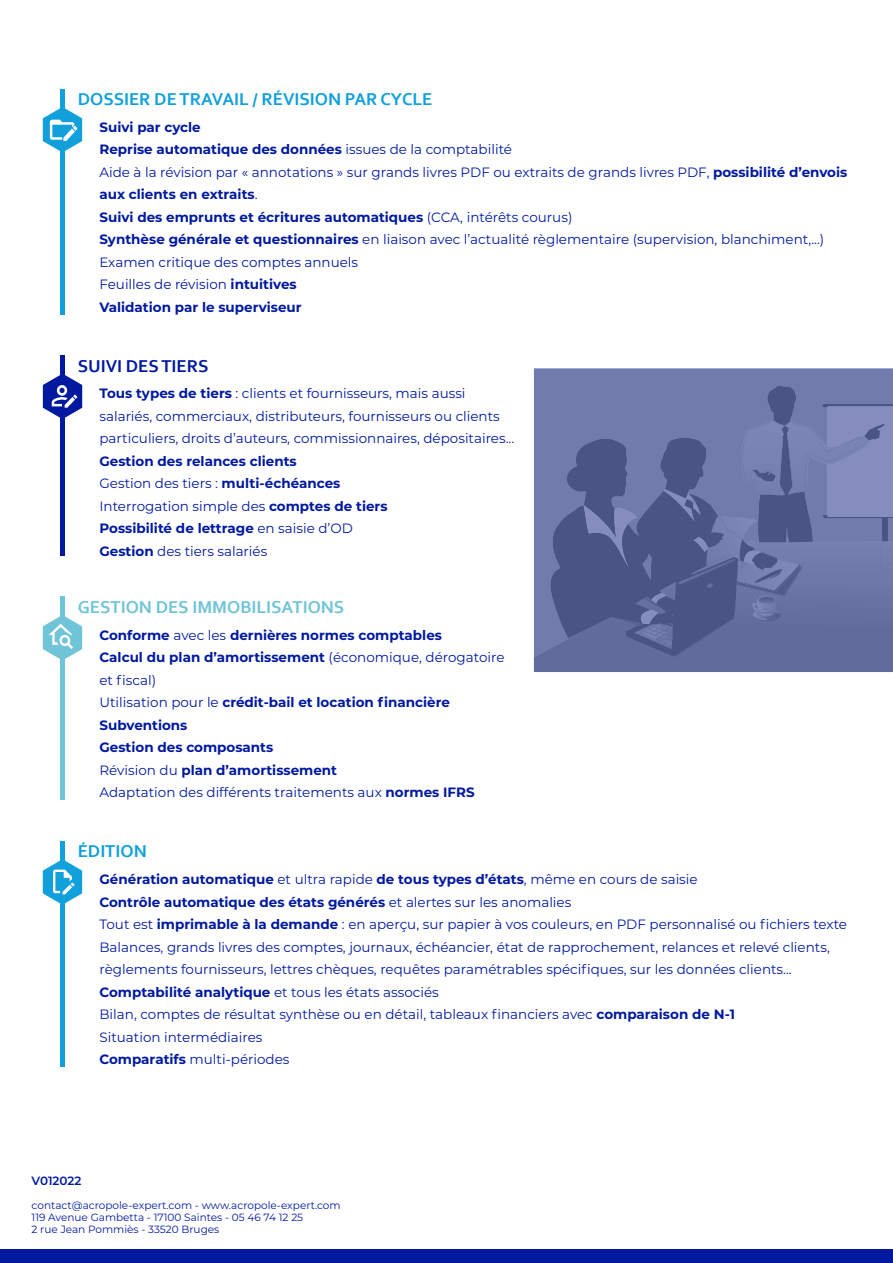
<style>
.page{position:relative;width:893px;height:1263px;background:#fff}
.page>*{position:absolute;margin:0;border:0;box-sizing:border-box;transform-origin:0 0}
.t1{font:700 18px "Corbel";color:#10a0db}
.t2{font:700 18px "Corbel";color:#70c4d7}
.t3{font:700 18px "Corbel";color:#00199f}
.t4{font:13.5px/22.5px "Montserrat";color:#00199f}
.t5{font:700 13.5px/22.5px "Montserrat";color:#00199f}
.t6{font:600 12px "Montserrat";letter-spacing:-.005em;color:#00199f}
.t7{font:10.5px/12px "Montserrat";color:#00199f}
.s1{font-weight:700}
.s2{font-weight:400}
</style>
<div class="page">
<div style="left:60px;top:89px;width:5px;height:225px;background:#10a0db"></div>
<svg style="left:43px;top:108px;width:39px;height:43px"></svg>
<div style="left:60px;top:841px;width:5px;height:226px;background:#10a0db"></div>
<div style="left:60px;top:597px;width:5px;height:203px;background:#70c4d7"></div>
<div style="left:60px;top:355px;width:5px;height:201px;background:#00199f"></div>
<svg style="left:43px;top:375px;width:39px;height:43px"></svg>
<svg style="left:43px;top:616px;width:39px;height:43px"></svg>
<svg style="left:43px;top:860px;width:39px;height:44px"></svg>
<div style="left:0;top:1249px;width:893px;height:14px;background:#00199f"></div>
<svg style="left:534px;top:369px;width:359px;height:303px"></svg>
<h1 class="t1" style="left:78px;top:88px;width:356px">DOSSIER DE TRAVAIL / RÉVISION PAR CYCLE</h1>
<p class="t4" style="left:99px;top:115px;width:749px"><span class="s1">Suivi par cycle<br>Reprise automatique des données</span> issues de la comptabilité<br>Aide à la révision par « annotations » sur grands livres PDF ou extraits de grands livres PDF, <span class="s1">possibilité d’envois aux clients en extraits</span>.<br><span class="s1">Suivi des emprunts et écritures automatiques</span> (CCA, intérêts courus)<br><span class="s1">Synthèse générale et questionnaires</span> en liaison avec l’actualité règlementaire (supervision, blanchiment,...)<br>Examen critique des comptes annuels<br>Feuilles de révision <span class="s1">intuitives<br>Validation par le superviseur</span></p>
<h1 class="t3" style="left:78px;top:354px;width:132px">SUIVI DES TIERS</h1>
<p class="t4" style="left:100px;top:382px;width:416px"><span class="s1">Tous types de tiers</span> : clients et fournisseurs, mais aussi salariés, commerciaux, distributeurs, fournisseurs ou clients particuliers, droits d’auteurs, commissionnaires, dépositaires...</p>
<p class="t5" style="left:100px;top:449px;width:290px">Gestion des relances clients<br><span class="s2">Gestion des tiers :</span> multi-échéances <span class="s2">Interrogation simple des</span> comptes de tiers Possibilité de lettrage <span class="s2">en saisie d’OD </span>Gestion <span class="s2">des tiers salariés</span></p>
<h1 class="t2" style="left:78px;top:596px;width:268px">GESTION DES IMMOBILISATIONS</h1>
<p class="t5" style="left:99px;top:623px;width:406px">Conforme <span class="s2">avec les</span> dernières normes comptables<br>Calcul du plan d’amortissement <span class="s2">(économique, dérogatoire et fiscal)<br>Utilisation pour le</span> crédit-bail et location financière Subventions<br>Gestion des composants<br><span class="s2">Révision du</span> plan d’amortissement<br><span class="s2">Adaptation des différents traitements aux</span> normes IFRS</p>
<h1 class="t1" style="left:78px;top:840px;width:71px">ÉDITION</h1>
<p class="t4" style="left:99px;top:867px;width:749px"><span class="s1">Génération automatique</span> et ultra rapide <span class="s1">de tous types d’états</span>, même en cours de saisie<br><span class="s1">Contrôle automatique des états générés</span> et alertes sur les anomalies<br>Tout est <span class="s1">imprimable à la demande</span> : en aperçu, sur papier à vos couleurs, en PDF personnalisé ou fichiers texte Balances, grands livres des comptes, journaux, échéancier, état de rapprochement, relances et relevé clients, règlements fournisseurs, lettres chèques, requêtes paramétrables spécifiques, sur les données clients...<br><span class="s1">Comptabilité analytique</span> et tous les états associés<br>Bilan, comptes de résultat synthèse ou en détail, tableaux financiers avec <span class="s1">comparaison de N-1<br></span>Situation intermédiaires<br><span class="s1">Comparatifs</span> multi-périodes</p>
<p class="t6" style="left:32px;top:1172px;width:51px">V012022</p>
<p class="t7" style="left:32px;top:1199px;width:311px">contact@acropole-expert.com - www.acropole-expert.com<br>119 Avenue Gambetta - 17100 Saintes - 05 46 74 12 25<br>2 rue Jean Pommiès - 33520 Bruges</p>
</div>
